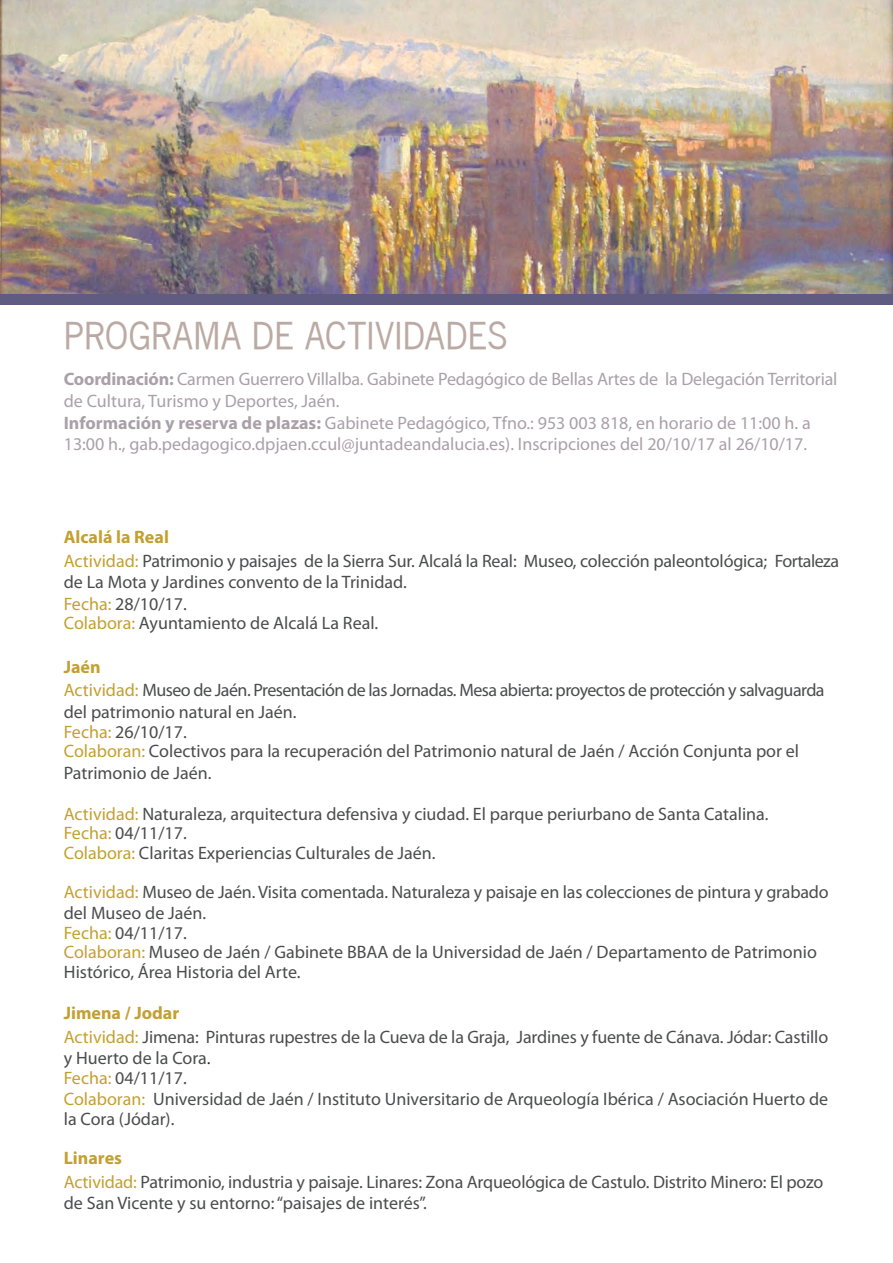
<style>
.page{position:relative;width:893px;height:1263px;background:#fff}
.page>*{position:absolute;margin:0;border:0;box-sizing:border-box;transform-origin:0 0}
.t1{font:36px "News Got DCD";color:#bbaaa3}
.t2{font:18px/21.6px "Myriad Pro";color:#4b4c4d}
.t3{font:18px/21.6px "Myriad Pro";color:#aaa0a8}
.t4{font:18px/21.6px "Myriad Pro";letter-spacing:-.03em;color:#4b4c4d}
.t5{font:700 18px "Myriad Pro";color:#c3a031}
.s1{font-weight:700}
.s2{color:#c3a031}
.s3{font-family:"Minion Pro";color:#231f20}
</style>
<div class="page">
<div style="left:0;top:293px;width:893px;height:12px;background:#605c81"></div>
<img style="left:0;top:0;width:893px;height:293px">
<p class="t1" style="left:64px;top:313px;width:446px">PROGRAMA DE ACTIVIDADES</p>
<p class="t3" style="left:64px;top:368px;width:775px"><span class="s1">Coordinación:</span> Carmen Guerrero Villalba. Gabinete Pedagógico de Bellas Artes de la Delegación Territorial de Cultura, Turismo y Deportes, Jaén.</p>
<p class="t3" style="left:64px;top:412px;width:748px"><span class="s1">Información y reserva de plazas:</span> Gabinete Pedagógico, Tfno.: 953 003 818, en horario de 11:00 h. a<br>13:00 h., gab.pedagogico.dpjaen.ccul@juntadeandalucia.es). Inscripciones del 20/10/17 al 26/10/17.</p>
<p class="t5" style="left:64px;top:525px;width:107px">Alcalá la Real</p>
<p class="t2" style="left:64px;top:550px;width:777px"><span class="s2">Actividad:</span> Patrimonio y paisajes de la Sierra Sur. Alcalá la Real: Museo, colección paleontológica; Fortaleza de La Mota y Jardines convento de la Trinidad.</p>
<p class="t2" style="left:64px;top:593px;width:124px"><span class="s2">Fecha:</span> 28/10/17.</p>
<p class="t2" style="left:64px;top:612px;width:316px"><span class="s2">Colabora:</span> Ayuntamiento de Alcalá La Real.</p>
<p class="t5" style="left:64px;top:655px;width:38px">Jaén</p>
<p class="t4" style="left:64px;top:679px;width:762px"><span class="s2">Actividad:</span> Museo de Jaén. Presentación de las Jornadas. Mesa abierta: proyectos de protección y salvaguarda del patrimonio natural en Jaén.</p>
<p class="t2" style="left:64px;top:720px;width:124px"><span class="s2">Fecha:</span> 26/10/17.</p>
<p class="t2" style="left:64px;top:740px;width:737px"><span class="s2">Colaboran:</span> Colectivos para la recuperación del Patrimonio natural de Jaén / Acción Conjunta por el<br>Patrimonio de Jaén.</p>
<p class="t2" style="left:64px;top:802px;width:706px"><span class="s2">Actividad:</span> Naturaleza, arquitectura defensiva y ciudad. El parque periurbano de Santa Catalina.</p>
<p class="t2" style="left:64px;top:822px;width:124px"><span class="s2">Fecha:</span> 04/11/17.</p>
<p class="t2" style="left:64px;top:841px;width:373px"><span class="s2">Colabora:</span> Claritas Experiencias Culturales de Jaén.</p>
<p class="t2" style="left:64px;top:880px;width:766px"><span class="s2">Actividad:</span> Museo de Jaén. Visita comentada. Naturaleza y paisaje en las colecciones de pintura y grabado del Museo de Jaén.</p>
<p class="t2" style="left:64px;top:922px;width:124px"><span class="s2">Fecha:</span> 04/11/17.</p>
<p class="t2" style="left:64px;top:942px;width:755px;line-height:19.5px"><span class="s2">Colaboran:</span> Museo de Jaén / Gabinete BBAA de la Universidad de Jaén / Departamento de Patrimonio<br>Histórico, Área Historia del Arte.</p>
<p class="t5" style="left:64px;top:1001px;width:117px">Jimena / Jodar</p>
<p class="t2" style="left:64px;top:1025px;width:766px"><span class="s2">Actividad:</span> Jimena: Pinturas rupestres de la Cueva de la Graja, Jardines y fuente de Cánava. Jódar: Castillo y Huerto de la Cora<span class="s3">.</span></p>
<p class="t2" style="left:64px;top:1067px;width:124px"><span class="s2">Fecha:</span> 04/11/17.</p>
<p class="t2" style="left:64px;top:1089px;width:766px;line-height:19.5px"><span class="s2">Colaboran:</span> Universidad de Jaén / Instituto Universitario de Arqueología Ibérica / Asociación Huerto de la Cora (Jódar).</p>
<p class="t5" style="left:64px;top:1146px;width:60px">Linares</p>
<p class="t2" style="left:64px;top:1170px;width:761px"><span class="s2">Actividad:</span> Patrimonio, industria y paisaje. Linares: Zona Arqueológica de Castulo. Distrito Minero: El pozo de San Vicente y su entorno: “paisajes de interés”.</p>
</div>
